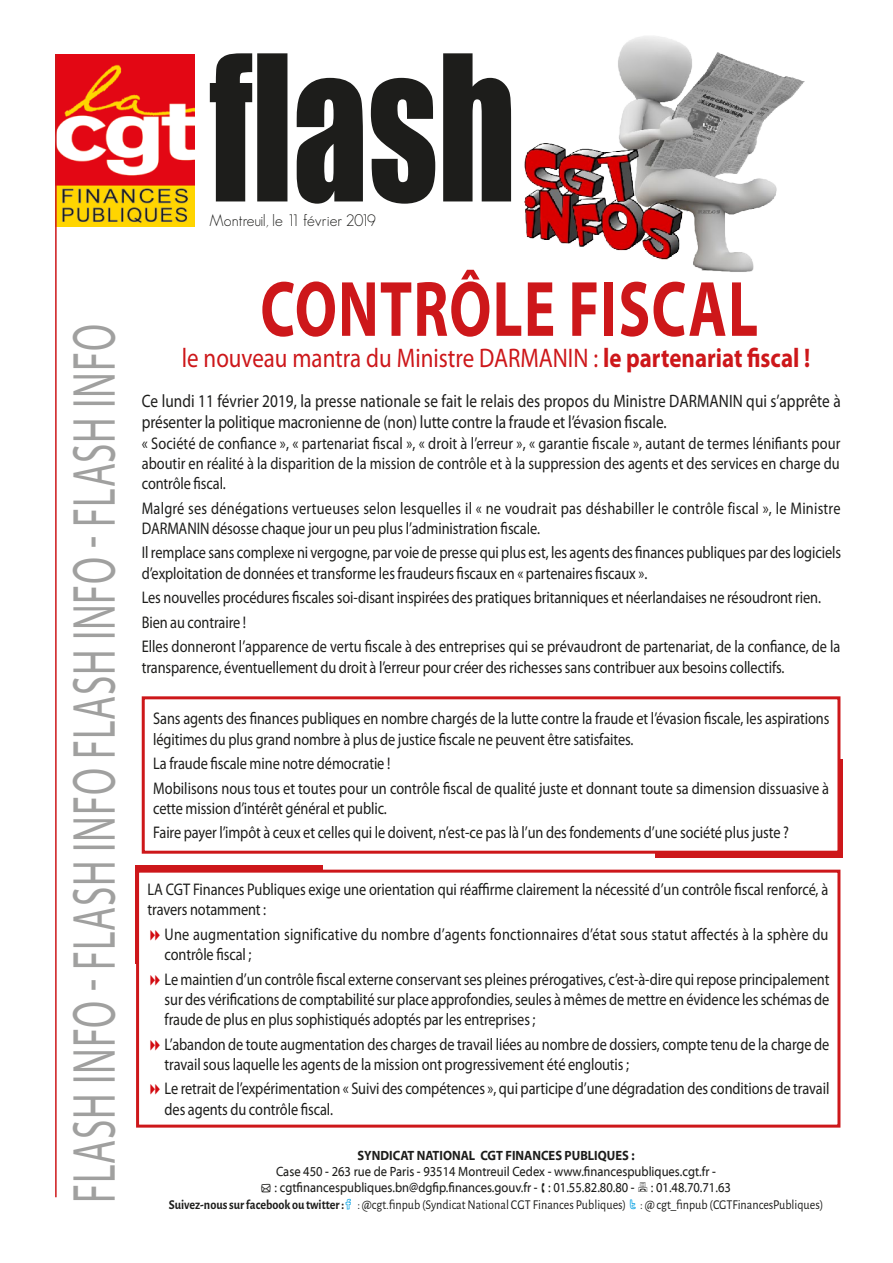
<style>
.page{position:relative;width:893px;height:1263px;background:#fff}
.page>*{position:absolute;margin:0;border:0;box-sizing:border-box;transform-origin:0 0}
.puces_noire_copie_2{font:187.35px "Impact";color:#1d1d1b;scale:.79 1}
.Pa7{font:700 79.2px "Myriad Pro";letter-spacing:.02em;color:#cd171a;scale:.74 1}
.t1{font:61.2px "Myriad Pro";letter-spacing:.02em;color:#a0a09f;scale:.64 1}
.Pa7-2{font:27px "Myriad Pro";color:#cd171a;scale:.85 1}
.t2{font:18px/21.6px "Myriad Pro";letter-spacing:-.005em;color:#1d1d1b;scale:.85 1}
.Corps_de_texte{font:16.8px/20.2px "Myriad Pro";letter-spacing:-.005em;color:#1d1d1b;scale:.85 1}
.Corps_de_texte-2{font:16.8px/20.2px "Myriad Pro";letter-spacing:.015em;color:#1d1d1b;scale:.85 1}
.puces_noire_copie_2-2{font:300 16.2px "Geosans";color:#1d1d1b}
.t3{font:13.5px/16.2px "Myriad Web Pro";color:#1d1d1b;text-align:center;scale:.9 1}
.Style_de_paragraphe{font:13.5px "Alegreya Sans";color:#1d1d1b;scale:.9 1}
.s1{font-weight:700}
</style>
<div class="page">
<div style="left:135px;top:865px;width:187px;height:98px;background:#cd171a"></div>
<div style="left:655px;top:759px;width:188px;height:98px;background:#cd171a"></div>
<img style="left:524px;top:36px;width:281px;height:236px">
<img style="left:57px;top:54px;width:137px;height:173px">
<hr style="left:55px;top:54px;width:2px;height:1143px;background:#cd171a">
<div style="left:143px;top:698px;width:696px;height:154px;background:#fff"></div>
<div style="left:142px;top:696px;width:698px;height:158px;border:3px solid #cd171a"></div>
<div style="left:138px;top:871px;width:701px;height:255px;background:#fff"></div>
<div style="left:136px;top:870px;width:704px;height:257px;border:3px solid #cd171a"></div>
<p class="t1" style="left:56px;top:1203px;width:1374px;rotate:-90deg">FLASH INFO - FLASH INFO FLASH INFO - FLASH INFO</p>
<p class="puces_noire_copie_2" style="left:210px;top:-17px;width:389px">flash</p>
<p class="puces_noire_copie_2-2" style="left:210px;top:211px;width:168px">Montreuil, le 11 février 2019</p>
<p class="Pa7" style="left:260px;top:257px;width:674px">CONTRÔLE FISCAL</p>
<p class="Pa7-2" style="left:182px;top:341px;width:741px">le nouveau mantra du Ministre DARMANIN : <span class="s1">le partenariat fiscal !</span></p>
<p class="t2" style="left:142px;top:390px;width:824px">Ce lundi 11 février 2019, la presse nationale se fait le relais des propos du Ministre DARMANIN qui s’apprête à présenter la politique macronienne de (non) lutte contre la fraude et l’évasion fiscale.</p>
<p class="Corps_de_texte" style="left:142px;top:433px;width:823px;text-align:justify">« Société de confiance », « partenariat fiscal », « droit à l’erreur », « garantie fiscale », autant de termes lénifiants pour aboutir en réalité à la disparition de la mission de contrôle et à la suppression des agents et des services en charge du contrôle fiscal.</p>
<p class="Corps_de_texte-2" style="left:142px;top:498px;width:824px">Malgré ses dénégations vertueuses selon lesquelles il « ne voudrait pas déshabiller le contrôle fiscal », le Ministre<br>DARMANIN désosse chaque jour un peu plus l’administration fiscale.</p>
<p class="Corps_de_texte" style="left:142px;top:542px;width:824px">Il remplace sans complexe ni vergogne, par voie de presse qui plus est, les agents des finances publiques par des logiciels d’exploitation de données et transforme les fraudeurs fiscaux en « partenaires fiscaux ».</p>
<p class="Corps_de_texte" style="left:142px;top:587px;width:801px">Les nouvelles procédures fiscales soi-disant inspirées des pratiques britanniques et néerlandaises ne résoudront rien.</p>
<p class="Corps_de_texte" style="left:142px;top:612px;width:124px">Bien au contraire !</p>
<p class="Corps_de_texte" style="left:142px;top:636px;width:824px">Elles donneront l’apparence de vertu fiscale à des entreprises qui se prévaudront de partenariat, de la confiance, de la transparence, éventuellement du droit à l’erreur pour créer des richesses sans contribuer aux besoins collectifs.</p>
<p class="Corps_de_texte" style="left:153px;top:708px;width:797px">Sans agents des finances publiques en nombre chargés de la lutte contre la fraude et l’évasion fiscale, les aspirations légitimes du plus grand nombre à plus de justice fiscale ne peuvent être satisfaites.</p>
<p class="Corps_de_texte" style="left:153px;top:753px;width:280px">La fraude fiscale mine notre démocratie !</p>
<p class="Corps_de_texte" style="left:153px;top:777px;width:797px">Mobilisons nous tous et toutes pour un contrôle fiscal de qualité juste et donnant toute sa dimension dissuasive à cette mission d’intérêt général et public.</p>
<p class="Corps_de_texte" style="left:153px;top:822px;width:749px">Faire payer l’impôt à ceux et celles qui le doivent, n’est-ce pas là l’un des fondements d’une société plus juste ?</p>
<p class="Corps_de_texte" style="left:148px;top:879px;width:802px">LA CGT Finances Publiques exige une orientation qui réaffirme clairement la nécessité d’un contrôle fiscal renforcé, à travers notamment :</p>
<p class="Corps_de_texte-2" style="left:165px;top:924px;width:783px">Une augmentation significative du nombre d’agents fonctionnaires d’état sous statut affectés à la sphère du contrôle fiscal ;</p>
<p class="Corps_de_texte" style="left:165px;top:969px;width:784px;text-align:justify">Le maintien d’un contrôle fiscal externe conservant ses pleines prérogatives, c’est-à-dire qui repose principalement sur des vérifications de comptabilité sur place approfondies, seules à mêmes de mettre en évidence les schémas de fraude de plus en plus sophistiqués adoptés par les entreprises ;</p>
<p class="Corps_de_texte" style="left:165px;top:1034px;width:784px">L’abandon de toute augmentation des charges de travail liées au nombre de dossiers, compte tenu de la charge de travail sous laquelle les agents de la mission ont progressivement été engloutis ;</p>
<p class="Corps_de_texte" style="left:165px;top:1078px;width:784px">Le retrait de l’expérimentation « Suivi des compétences », qui participe d’une dégradation des conditions de travail des agents du contrôle fiscal.</p>
<p class="t3" style="left:276px;top:1148px;width:490px"><span class="s1">SYNDICAT NATIONAL CGT FINANCES PUBLIQUES :<br></span>Case 450 - 263 rue de Paris - 93514 Montreuil Cedex - www.financespubliques.cgt.fr -</p>
<p class="t3" style="left:261px;top:1180px;width:523px">● : cgtfinancespubliques.bn@dgfip.finances.gouv.fr - : 01.55.82.80.80 - : 01.48.70.71.63</p>
<p class="Style_de_paragraphe" style="left:169px;top:1195px;width:729px"><span class="s1">Suivez-nous sur facebook ou twitter :</span> : @cgt.finpub (Syndicat National CGT Finances Publiques) : @ cgt_finpub (CGTFinancesPubliques)</p>
</div>
